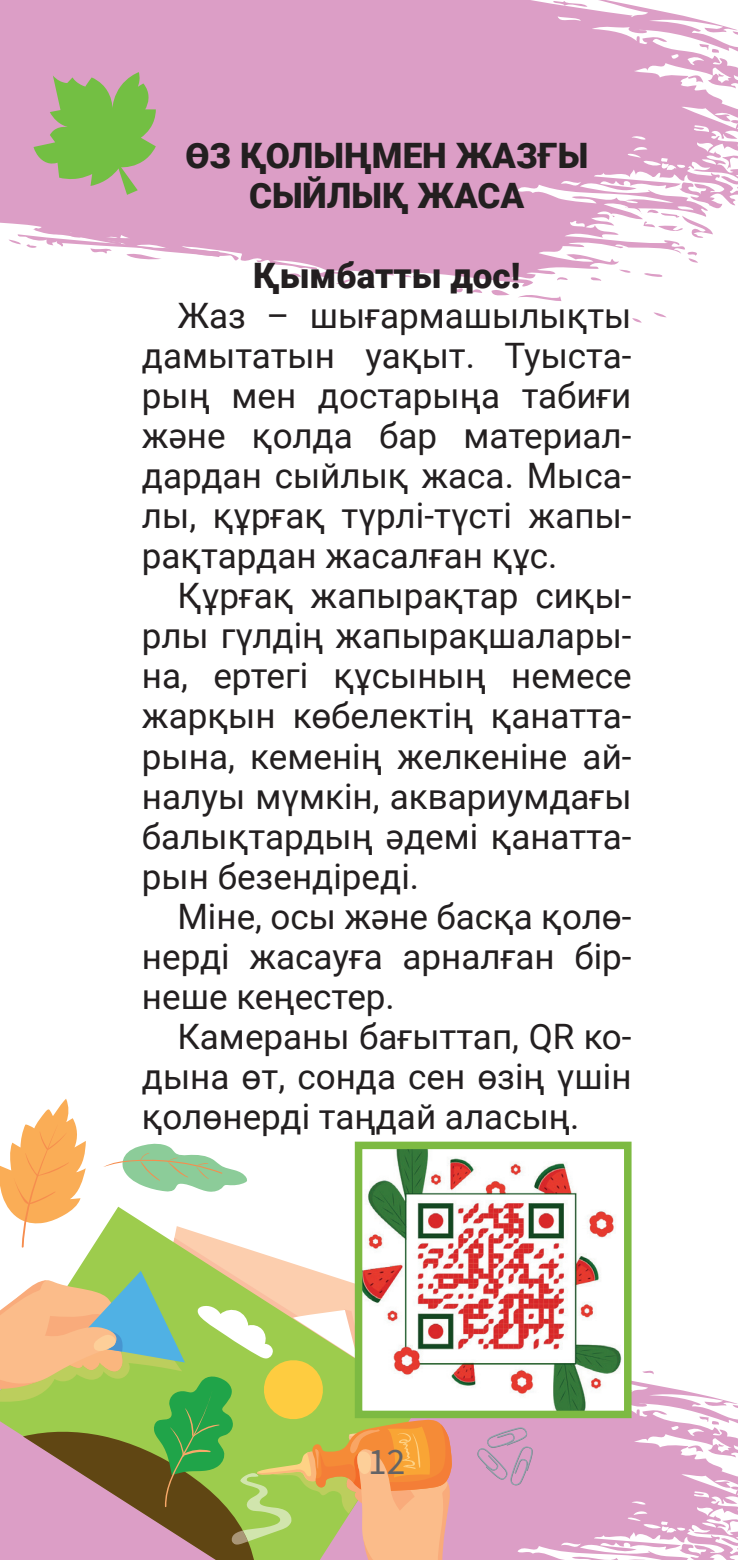
<style>
.page{position:relative;width:738px;height:1560px;background:#fff}
.page>*{position:absolute;margin:0;border:0;box-sizing:border-box;transform-origin:0 0}
.t1{font:37.5px "Source Sans Variable";color:#636366}
.t2{font:35px/40px "Roboto";color:#231f20;text-align:justify}
.t3{font:900 35px/40px "Roboto";color:#231f20;text-align:center}
</style>
<div class="page">
<svg style="left:0;top:0;width:737px;height:323px;fill:#dc9ec6"></svg>
<svg style="left:548px;top:1303px;width:189px;height:256px;fill:#dc9ec6"></svg>
<svg style="left:0;top:1099px;width:548px;height:460px"></svg>
<img style="left:363px;top:1150px;width:259px;height:258px">
<div style="left:354px;top:1141px;width:277px;height:276px;border:8px solid #7dba42"></div>
<svg style="left:33px;top:72px;width:123px;height:123px;background:#9db178"></svg>
<p class="t3" style="left:185px;top:134px;width:404px">ӨЗ ҚОЛЫҢМЕН ЖАЗҒЫ<br>СЫЙЛЫҚ ЖАСА</p>
<p class="t3" style="left:253px;top:254px;width:269px">Қымбатты дос!</p>
<p class="t2" style="left:142px;top:294px;width:490px;text-indent:35px">Жаз – шығармашылықты дамытатын уақыт. Туыста&shy;рың мен достарыңа табиғи және қолда бар материал&shy;дардан сыйлық жаса. Мыса&shy;лы, құрғақ түрлі-түсті жапы&shy;рақтардан жасалған құс.</p>
<p class="t2" style="left:142px;top:574px;width:491px;text-indent:35px">Құрғақ жапырақтар сиқы&shy;рлы гүлдің жапырақшалары&shy;на, ертегі құсының немесе жарқын көбелектің қанатта&shy;рына, кеменің желкеніне ай&shy;налуы мүмкін, аквариумдағы балықтардың әдемі қанатта&shy;рын безендіреді.</p>
<p class="t2" style="left:142px;top:894px;width:491px;text-indent:35px">Міне, осы және басқа қолө&shy;нерді жасауға арналған бір&shy;неше кеңестер.</p>
<p class="t2" style="left:142px;top:1014px;width:491px;text-indent:35px">Камераны бағыттап, QR ко&shy;дына өт, сонда сен өзің үшін қолөнерді таңдай аласың.</p>
<p class="t1" style="left:368px;top:1438px;width:39px">12</p>
</div>
